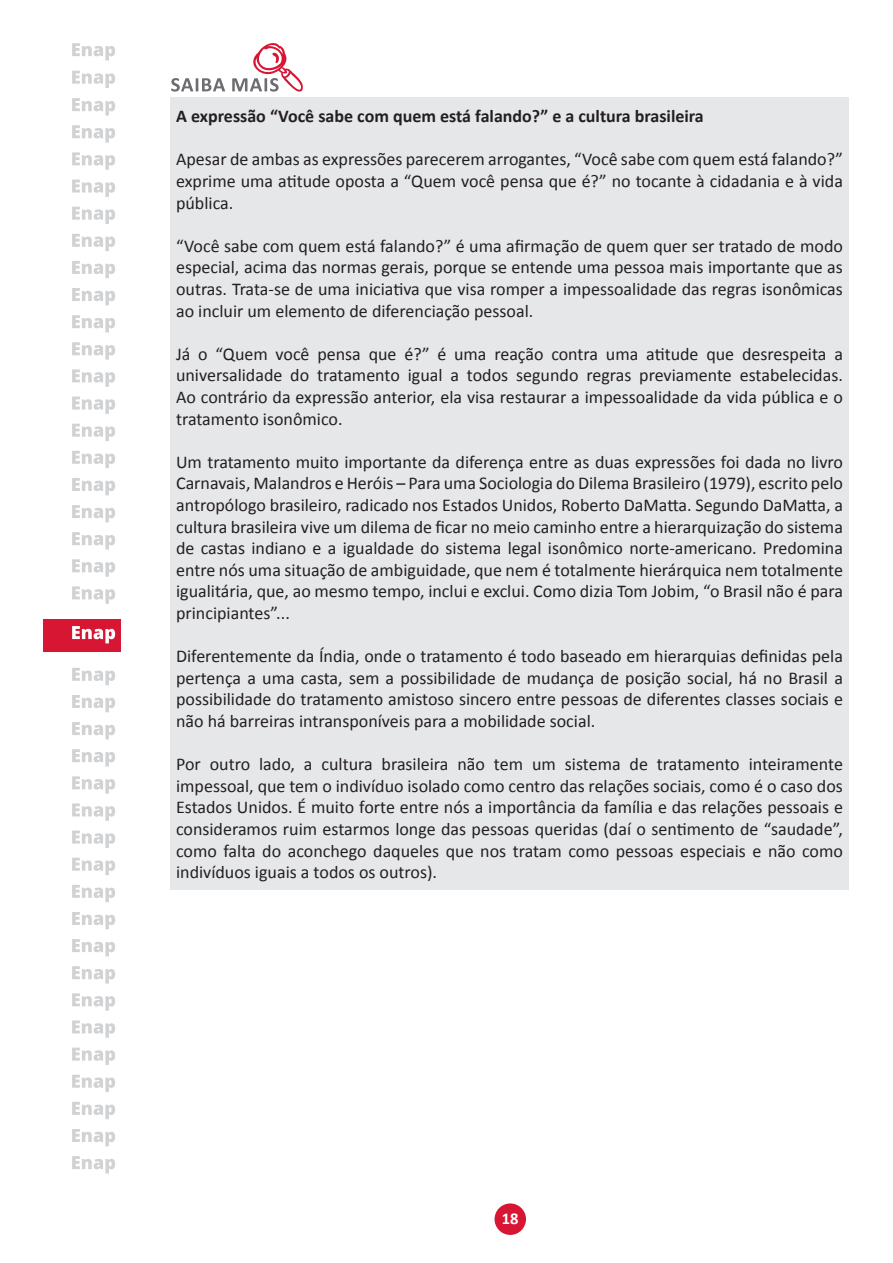
<style>
.page{position:relative;width:893px;height:1263px;background:#fff}
.page>*{position:absolute;margin:0;border:0;box-sizing:border-box;transform-origin:0 0}
.t1{font:18px/21.6px "Calibri";color:#231f20;text-align:justify}
.t2{font:700 18px "Calibri";color:#231f20}
.t3{font:700 16.5px "Calibri";color:#fff}
</style>
<div class="page">
<div style="left:495px;top:1203px;width:31px;height:32px;background:#d71634;border-radius:50%"></div>
<div style="left:44px;top:619px;width:77px;height:32px;background:#d71634"></div>
<svg style="left:72px;top:626px;width:43px;height:17px"></svg>
<svg style="left:72px;top:98px;width:43px;height:17px"></svg>
<svg style="left:72px;top:125px;width:43px;height:18px"></svg>
<svg style="left:72px;top:152px;width:43px;height:18px"></svg>
<svg style="left:72px;top:180px;width:43px;height:17px"></svg>
<svg style="left:72px;top:207px;width:43px;height:17px"></svg>
<svg style="left:72px;top:234px;width:43px;height:17px"></svg>
<svg style="left:72px;top:261px;width:43px;height:17px"></svg>
<svg style="left:72px;top:288px;width:43px;height:17px"></svg>
<svg style="left:72px;top:315px;width:43px;height:17px"></svg>
<svg style="left:72px;top:342px;width:43px;height:18px"></svg>
<svg style="left:72px;top:369px;width:43px;height:18px"></svg>
<svg style="left:72px;top:397px;width:43px;height:17px"></svg>
<svg style="left:72px;top:424px;width:43px;height:17px"></svg>
<svg style="left:72px;top:451px;width:43px;height:17px"></svg>
<svg style="left:72px;top:478px;width:43px;height:17px"></svg>
<svg style="left:72px;top:505px;width:43px;height:17px"></svg>
<svg style="left:72px;top:532px;width:43px;height:17px"></svg>
<svg style="left:72px;top:559px;width:43px;height:18px"></svg>
<svg style="left:72px;top:586px;width:43px;height:18px"></svg>
<svg style="left:72px;top:668px;width:43px;height:17px"></svg>
<svg style="left:72px;top:695px;width:43px;height:17px"></svg>
<svg style="left:72px;top:722px;width:43px;height:17px"></svg>
<svg style="left:72px;top:749px;width:43px;height:17px"></svg>
<svg style="left:72px;top:776px;width:43px;height:18px"></svg>
<svg style="left:72px;top:803px;width:43px;height:18px"></svg>
<svg style="left:72px;top:830px;width:43px;height:18px"></svg>
<svg style="left:72px;top:858px;width:43px;height:17px"></svg>
<svg style="left:72px;top:885px;width:43px;height:17px"></svg>
<svg style="left:72px;top:912px;width:43px;height:17px"></svg>
<svg style="left:72px;top:939px;width:43px;height:17px"></svg>
<svg style="left:72px;top:966px;width:43px;height:17px"></svg>
<svg style="left:72px;top:993px;width:43px;height:18px"></svg>
<svg style="left:72px;top:1020px;width:43px;height:18px"></svg>
<svg style="left:72px;top:1047px;width:43px;height:18px"></svg>
<svg style="left:72px;top:1075px;width:43px;height:17px"></svg>
<svg style="left:72px;top:1102px;width:43px;height:17px"></svg>
<svg style="left:72px;top:1129px;width:43px;height:17px"></svg>
<svg style="left:72px;top:1156px;width:43px;height:17px"></svg>
<svg style="left:72px;top:71px;width:43px;height:17px"></svg>
<svg style="left:72px;top:43px;width:43px;height:18px"></svg>
<svg style="left:171px;top:78px;width:54px;height:14px"></svg>
<svg style="left:232px;top:43px;width:71px;height:49px"></svg>
<div style="left:170px;top:97px;width:679px;height:793px;background:#e6e7e9"></div>
<p class="t2" style="left:176px;top:105px;width:529px">A expressão “Você sabe com quem está falando?” e a cultura brasileira</p>
<p class="t1" style="left:176px;top:148px;width:668px">Apesar de ambas as expressões parecerem arrogantes, “Você sabe com quem está falando?” exprime uma atitude oposta a “Quem você pensa que é?” no tocante à cidadania e à vida pública.</p>
<p class="t1" style="left:176px;top:234px;width:668px">“Você sabe com quem está falando?” é uma afirmação de quem quer ser tratado de modo especial, acima das normas gerais, porque se entende uma pessoa mais importante que as outras. Trata-se de uma iniciativa que visa romper a impessoalidade das regras isonômicas ao incluir um elemento de diferenciação pessoal.</p>
<p class="t1" style="left:176px;top:342px;width:668px">Já o “Quem você pensa que é?” é uma reação contra uma atitude que desrespeita a universalidade do tratamento igual a todos segundo regras previamente estabelecidas.<br>Ao contrário da expressão anterior, ela visa restaurar a impessoalidade da vida pública e o tratamento isonômico.</p>
<p class="t1" style="left:176px;top:450px;width:668px">Um tratamento muito importante da diferença entre as duas expressões foi dada no livro Carnavais, Malandros e Heróis – Para uma Sociologia do Dilema Brasileiro (1979), escrito pelo antropólogo brasileiro, radicado nos Estados Unidos, Roberto DaMatta. Segundo DaMatta, a cultura brasileira vive um dilema de ficar no meio caminho entre a hierarquização do sistema de castas indiano e a igualdade do sistema legal isonômico norte-americano. Predomina entre nós uma situação de ambiguidade, que nem é totalmente hierárquica nem totalmente igualitária, que, ao mesmo tempo, inclui e exclui. Como dizia Tom Jobim, “o Brasil não é para principiantes”...</p>
<p class="t1" style="left:176px;top:645px;width:668px">Diferentemente da Índia, onde o tratamento é todo baseado em hierarquias definidas pela pertença a uma casta, sem a possibilidade de mudança de posição social, há no Brasil a possibilidade do tratamento amistoso sincero entre pessoas de diferentes classes sociais e não há barreiras intransponíveis para a mobilidade social.</p>
<p class="t1" style="left:176px;top:753px;width:668px">Por outro lado, a cultura brasileira não tem um sistema de tratamento inteiramente impessoal, que tem o indivíduo isolado como centro das relações sociais, como é o caso dos Estados Unidos. É muito forte entre nós a importância da família e das relações pessoais e consideramos ruim estarmos longe das pessoas queridas (daí o sentimento de “saudade”, como falta do aconchego daqueles que nos tratam como pessoas especiais e não como indivíduos iguais a todos os outros).</p>
<p class="t3" style="left:502px;top:1208px;width:18px">18</p>
</div>
